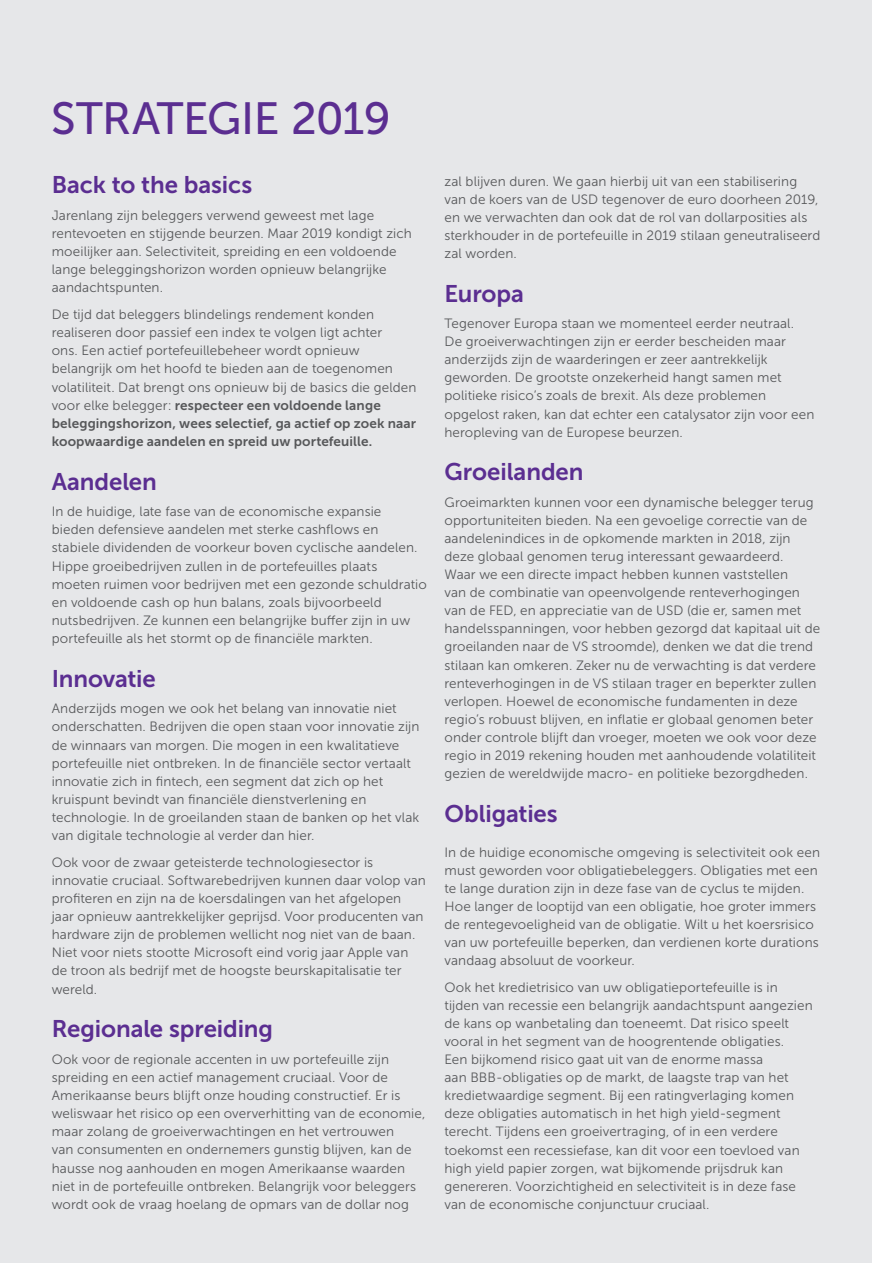
<style>
.page{position:relative;width:872px;height:1263px;background:#e6e7e9}
.page>*{position:absolute;margin:0;border:0;box-sizing:border-box;transform-origin:0 0}
.t1{font:45px "Museo Sans 500";letter-spacing:-.015em;color:#5b2e91}
.titre_c15{font:24px "Museo Sans 700";letter-spacing:-.005em;color:#5b2e91}
.t2{font:13.5px/18.1px "Museo Sans 300";letter-spacing:.01em;color:#57585a}
.s1{font-family:"Museo Sans 700"}
</style>
<div class="page">
<hr style="left:871px;top:0;width:1px;height:1263px;background:#5b2e91">
<p class="t1" style="left:51px;top:94px;width:341px">STRATEGIE 2019</p>
<p class="titre_c15" style="left:52px;top:172px;width:202px">Back to the basics</p>
<p class="t2" style="left:52px;top:206px;width:361px">Jarenlang zijn beleggers verwend geweest met lage rentevoeten en stijgende beurzen. Maar 2019 kondigt zich moeilijker aan. Selectiviteit, spreiding en een voldoende lange beleggingshorizon worden opnieuw belangrijke aandachtspunten.</p>
<p class="t2" style="left:52px;top:305px;width:366px">De tijd dat beleggers blindelings rendement konden realiseren door passief een index te volgen ligt achter<br>ons. Een actief portefeuillebeheer wordt opnieuw belangrijk om het hoofd te bieden aan de toegenomen volatiliteit. Dat brengt ons opnieuw bij de basics die gelden voor elke belegger: <span class="s1">respecteer een voldoende lange beleggingshorizon, wees selectief, ga actief op zoek naar koopwaardige aandelen en spreid uw portefeuille.</span></p>
<p class="titre_c15" style="left:52px;top:468px;width:107px">Aandelen</p>
<p class="t2" style="left:52px;top:503px;width:376px">In de huidige, late fase van de economische expansie bieden defensieve aandelen met sterke cashflows en stabiele dividenden de voorkeur boven cyclische aandelen.<br>Hippe groeibedrijven zullen in de portefeuilles plaats moeten ruimen voor bedrijven met een gezonde schuldratio en voldoende cash op hun balans, zoals bijvoorbeeld nutsbedrijven. Ze kunnen een belangrijke buffer zijn in uw portefeuille als het stormt op de financiële markten.</p>
<p class="titre_c15" style="left:52px;top:665px;width:106px">Innovatie</p>
<p class="t2" style="left:52px;top:700px;width:369px">Anderzijds mogen we ook het belang van innovatie niet onderschatten. Bedrijven die open staan voor innovatie zijn de winnaars van morgen. Die mogen in een kwalitatieve portefeuille niet ontbreken. In de financiële sector vertaalt innovatie zich in fintech, een segment dat zich op het kruispunt bevindt van financiële dienstverlening en technologie. In de groeilanden staan de banken op het vlak van digitale technologie al verder dan hier.</p>
<p class="t2" style="left:52px;top:853px;width:375px">Ook voor de zwaar geteisterde technologiesector is innovatie cruciaal. Softwarebedrijven kunnen daar volop van profiteren en zijn na de koersdalingen van het afgelopen jaar opnieuw aantrekkelijker geprijsd. Voor producenten van hardware zijn de problemen wellicht nog niet van de baan.<br>Niet voor niets stootte Microsoft eind vorig jaar Apple van de troon als bedrijf met de hoogste beurskapitalisatie ter wereld.</p>
<p class="titre_c15" style="left:52px;top:1015px;width:223px">Regionale spreiding</p>
<p class="t2" style="left:52px;top:1050px;width:375px">Ook voor de regionale accenten in uw portefeuille zijn spreiding en een actief management cruciaal. Voor de Amerikaanse beurs blijft onze houding constructief. Er is weliswaar het risico op een oververhitting van de economie, maar zolang de groeiverwachtingen en het vertrouwen<br>van consumenten en ondernemers gunstig blijven, kan de hausse nog aanhouden en mogen Amerikaanse waarden niet in de portefeuille ontbreken. Belangrijk voor beleggers wordt ook de vraag hoelang de opmars van de dollar nog</p>
<p class="t2" style="left:444px;top:172px;width:377px">zal blijven duren. We gaan hierbij uit van een stabilisering van de koers van de USD tegenover de euro doorheen 2019, en we verwachten dan ook dat de rol van dollarposities als sterkhouder in de portefeuille in 2019 stilaan geneutraliseerd zal worden.</p>
<p class="titre_c15" style="left:444px;top:280px;width:81px">Europa</p>
<p class="t2" style="left:444px;top:314px;width:371px">Tegenover Europa staan we momenteel eerder neutraal.<br>De groeiverwachtingen zijn er eerder bescheiden maar anderzijds zijn de waarderingen er zeer aantrekkelijk geworden. De grootste onzekerheid hangt samen met politieke risico’s zoals de brexit. Als deze problemen opgelost raken, kan dat echter een catalysator zijn voor een heropleving van de Europese beurzen.</p>
<p class="titre_c15" style="left:444px;top:459px;width:141px">Groeilanden</p>
<p class="t2" style="left:444px;top:493px;width:377px">Groeimarkten kunnen voor een dynamische belegger terug opportuniteiten bieden. Na een gevoelige correctie van de aandelenindices in de opkomende markten in 2018, zijn deze globaal genomen terug interessant gewaardeerd.<br>Waar we een directe impact hebben kunnen vaststellen<br>van de combinatie van opeenvolgende renteverhogingen van de FED, en appreciatie van de USD (die er, samen met handelsspanningen, voor hebben gezorgd dat kapitaal uit de groeilanden naar de VS stroomde), denken we dat die trend stilaan kan omkeren. Zeker nu de verwachting is dat verdere renteverhogingen in de VS stilaan trager en beperkter zullen verlopen. Hoewel de economische fundamenten in deze regio’s robuust blijven, en inflatie er globaal genomen beter onder controle blijft dan vroeger, moeten we ook voor deze regio in 2019 rekening houden met aanhoudende volatiliteit gezien de wereldwijde macro- en politieke bezorgdheden.</p>
<p class="titre_c15" style="left:444px;top:800px;width:115px">Obligaties</p>
<p class="t2" style="left:444px;top:843px;width:377px">In de huidige economische omgeving is selectiviteit ook een must geworden voor obligatiebeleggers. Obligaties met een te lange duration zijn in deze fase van de cyclus te mijden.<br>Hoe langer de looptijd van een obligatie, hoe groter immers de rentegevoeligheid van de obligatie. Wilt u het koersrisico van uw portefeuille beperken, dan verdienen korte durations vandaag absoluut de voorkeur.</p>
<p class="t2" style="left:444px;top:978px;width:370px">Ook het kredietrisico van uw obligatieportefeuille is in tijden van recessie een belangrijk aandachtspunt aangezien de kans op wanbetaling dan toeneemt. Dat risico speelt vooral in het segment van de hoogrentende obligaties.<br>Een bijkomend risico gaat uit van de enorme massa<br>aan BBB-obligaties op de markt, de laagste trap van het kredietwaardige segment. Bij een ratingverlaging komen deze obligaties automatisch in het high yield-segment terecht. Tijdens een groeivertraging, of in een verdere toekomst een recessiefase, kan dit voor een toevloed van high yield papier zorgen, wat bijkomende prijsdruk kan genereren. Voorzichtigheid en selectiviteit is in deze fase van de economische conjunctuur cruciaal.</p>
</div>
